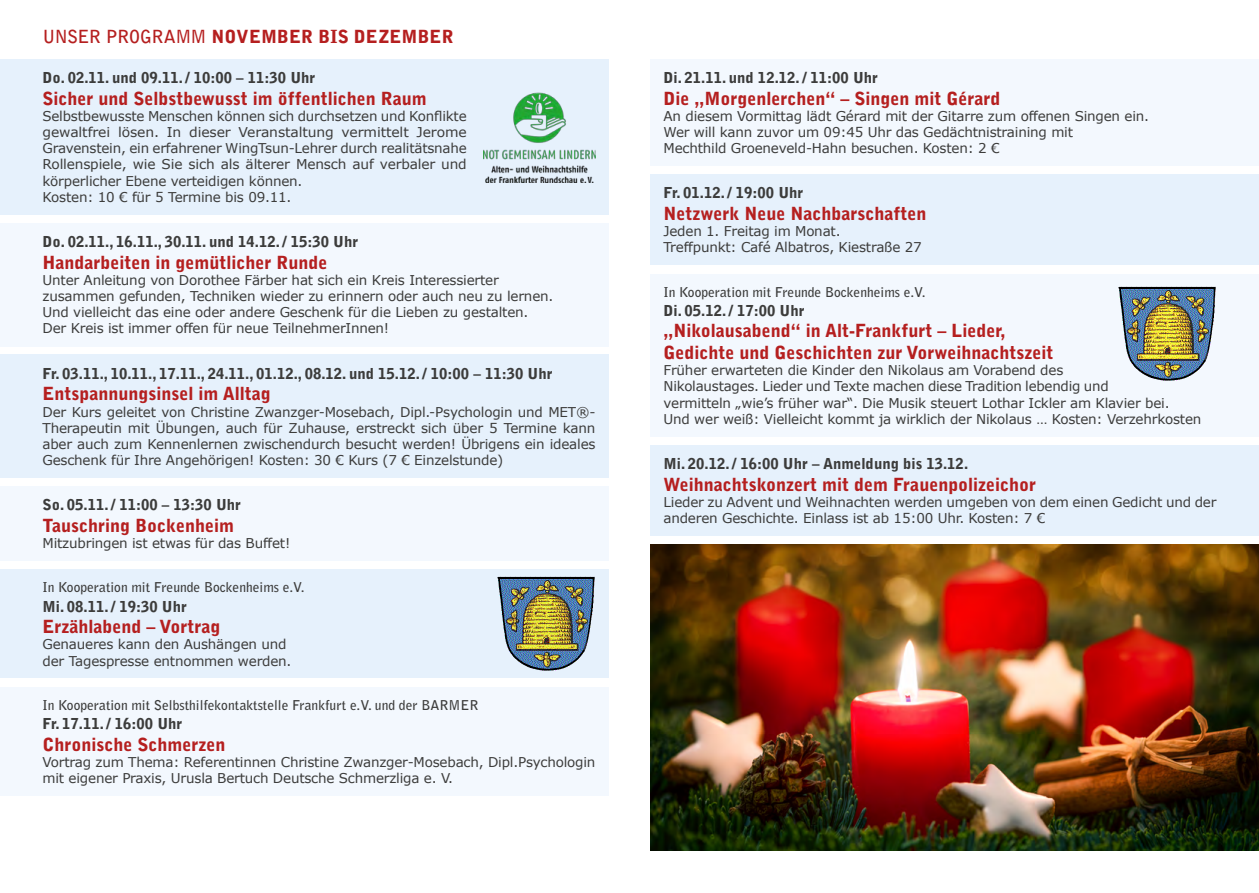
<style>
.page{position:relative;width:1259px;height:893px;background:#fff}
.page>*{position:absolute;margin:0;border:0;box-sizing:border-box;transform-origin:0 0}
.t1{font:900 18px/21.6px "Bell Gothic Std";color:#b51f1f}
.t2{font:900 15px "Bell Gothic Std";color:#3c3c3b}
.t3{font:13.5px/16.2px "Verdana";letter-spacing:-.015em;color:#3c3c3b}
.t4{font:700 13.5px "Bell Gothic Std";color:#3c3c3b}
.s1{font-weight:700}
</style>
<div class="page">
<div style="left:0;top:59px;width:608px;height:156px;background:#e6f1fc"></div>
<img style="left:484px;top:92px;width:111px;height:90px">
<div style="left:0;top:223px;width:608px;height:123px;background:#f3f8fe"></div>
<div style="left:0;top:355px;width:608px;height:123px;background:#e6f1fc"></div>
<div style="left:0;top:486px;width:608px;height:75px;background:#f3f8fe"></div>
<div style="left:0;top:569px;width:608px;height:109px;background:#e6f1fc"></div>
<img style="left:497px;top:577px;width:97px;height:94px">
<div style="left:0;top:687px;width:608px;height:109px;background:#f3f8fe"></div>
<div style="left:651px;top:59px;width:608px;height:107px;background:#f3f8fe"></div>
<div style="left:651px;top:174px;width:608px;height:91px;background:#e6f1fc"></div>
<div style="left:651px;top:274px;width:608px;height:163px;background:#f3f8fe"></div>
<img style="left:1118px;top:286px;width:97px;height:94px">
<div style="left:651px;top:445px;width:608px;height:91px;background:#e6f1fc"></div>
<img style="left:651px;top:544px;width:608px;height:306px">
<h1 class="t1" style="left:43px;top:25px;width:413px"><span class="s1">UNSER PROGRAMM</span> NOVEMBER BIS DEZEMBER</h1>
<p class="t2" style="left:43px;top:69px;width:274px">Do. 02.11. und 09.11. / 10:00 – 11:30 Uhr</p>
<h1 class="t1" style="left:43px;top:88px;width:386px">Sicher und Selbstbewusst im öffentlichen Raum</h1>
<p class="t3" style="left:43px;top:108px;width:426px">Selbstbewusste Menschen können sich durchsetzen und Konflikte gewaltfrei lösen. In dieser Veranstaltung vermittelt Jerome Gravenstein, ein erfahrener WingTsun-Lehrer durch realitätsnahe Rollenspiele, wie Sie sich als älterer Mensch auf verbaler und körperlicher Ebene verteidigen können.<br>Kosten: 10 € für 5 Termine bis 09.11.</p>
<p class="t2" style="left:43px;top:233px;width:317px">Do. 02.11., 16.11., 30.11. und 14.12. / 15:30 Uhr</p>
<h1 class="t1" style="left:43px;top:252px;width:286px">Handarbeiten in gemütlicher Runde</h1>
<p class="t3" style="left:43px;top:272px;width:512px">Unter Anleitung von Dorothee Färber hat sich ein Kreis Interessierter zusammen gefunden, Techniken wieder zu erinnern oder auch neu zu lernen.<br>Und vielleicht das eine oder andere Geschenk für die Lieben zu gestalten.<br>Der Kreis ist immer offen für neue TeilnehmerInnen!</p>
<p class="t2" style="left:43px;top:365px;width:511px">Fr. 03.11., 10.11., 17.11., 24.11., 01.12., 08.12. und 15.12. / 10:00 – 11:30 Uhr</p>
<h1 class="t1" style="left:43px;top:383px;width:230px">Entspannungsinsel im Alltag</h1>
<p class="t3" style="left:43px;top:404px;width:554px;text-align:justify">Der Kurs geleitet von Christine Zwanzger-Mosebach, Dipl.-Psychologin und MET®- Therapeutin mit Übungen, auch für Zuhause, erstreckt sich über 5 Termine kann aber auch zum Kennenlernen zwischendurch besucht werden! Übrigens ein ideales Geschenk für Ihre Angehörigen! Kosten: 30 € Kurs (7 € Einzelstunde)</p>
<p class="t2" style="left:43px;top:496px;width:200px">So. 05.11. / 11:00 – 13:30 Uhr</p>
<h1 class="t1" style="left:43px;top:515px;width:193px">Tauschring Bockenheim</h1>
<p class="t3" style="left:43px;top:535px;width:249px">Mitzubringen ist etwas für das Buffet!</p>
<p class="t4" style="left:43px;top:579px;width:263px">In Kooperation mit Freunde Bockenheims e.V.</p>
<p class="t2" style="left:43px;top:597px;width:146px">Mi. 08.11. / 19:30 Uhr</p>
<h1 class="t1" style="left:43px;top:616px;width:179px">Erzählabend – Vortrag</h1>
<p class="t3" style="left:43px;top:636px;width:250px">Genaueres kann den Aushängen und der Tagespresse entnommen werden.</p>
<p class="t4" style="left:43px;top:697px;width:437px">In Kooperation mit Selbsthilfekontaktstelle Frankfurt e.V. und der BARMER</p>
<p class="t2" style="left:43px;top:715px;width:141px">Fr. 17.11. / 16:00 Uhr</p>
<h1 class="t1" style="left:43px;top:733px;width:184px">Chronische Schmerzen</h1>
<p class="t3" style="left:43px;top:754px;width:554px">Vortrag zum Thema: Referentinnen Christine Zwanzger-Mosebach, Dipl.Psychologin mit eigener Praxis, Urusla Bertuch Deutsche Schmerzliga e. V.</p>
<p class="t2" style="left:663px;top:69px;width:216px">Di. 21.11. und 12.12. / 11:00 Uhr</p>
<h1 class="t1" style="left:663px;top:88px;width:338px">Die „Morgenlerchen“ – Singen mit Gérard</h1>
<p class="t3" style="left:663px;top:108px;width:487px">An diesem Vormittag lädt Gérard mit der Gitarre zum offenen Singen ein.<br>Wer will kann zuvor um 09:45 Uhr das Gedächtnistraining mit<br>Mechthild Groeneveld-Hahn besuchen. Kosten: 2 €</p>
<p class="t2" style="left:663px;top:184px;width:141px">Fr. 01.12. / 19:00 Uhr</p>
<h1 class="t1" style="left:663px;top:203px;width:264px">Netzwerk Neue Nachbarschaften</h1>
<p class="t3" style="left:663px;top:223px;width:260px">Jeden 1. Freitag im Monat.<br>Treffpunkt: Café Albatros, Kiestraße 27</p>
<p class="t4" style="left:663px;top:284px;width:263px">In Kooperation mit Freunde Bockenheims e.V.</p>
<p class="t2" style="left:663px;top:302px;width:143px">Di. 05.12. / 17:00 Uhr</p>
<h1 class="t1" style="left:663px;top:320px;width:391px">„Nikolausabend“ in Alt-Frankfurt – Lieder,<br>Gedichte und Geschichten zur Vorweihnachtszeit</h1>
<p class="t3" style="left:663px;top:362px;width:539px">Früher erwarteten die Kinder den Nikolaus am Vorabend des<br>Nikolaustages. Lieder und Texte machen diese Tradition lebendig und<br>vermitteln „wie’s früher war“. Die Musik steuert Lothar Ickler am Klavier bei.<br>Und wer weiß: Vielleicht kommt ja wirklich der Nikolaus … Kosten: Verzehrkosten</p>
<p class="t2" style="left:663px;top:455px;width:306px">Mi. 20.12. / 16:00 Uhr – Anmeldung bis 13.12.</p>
<h1 class="t1" style="left:663px;top:474px;width:374px">Weihnachtskonzert mit dem Frauenpolizeichor</h1>
<p class="t3" style="left:663px;top:494px;width:554px">Lieder zu Advent und Weihnachten werden umgeben von dem einen Gedicht und der anderen Geschichte. Einlass ist ab 15:00 Uhr. Kosten: 7 €</p>
</div>
